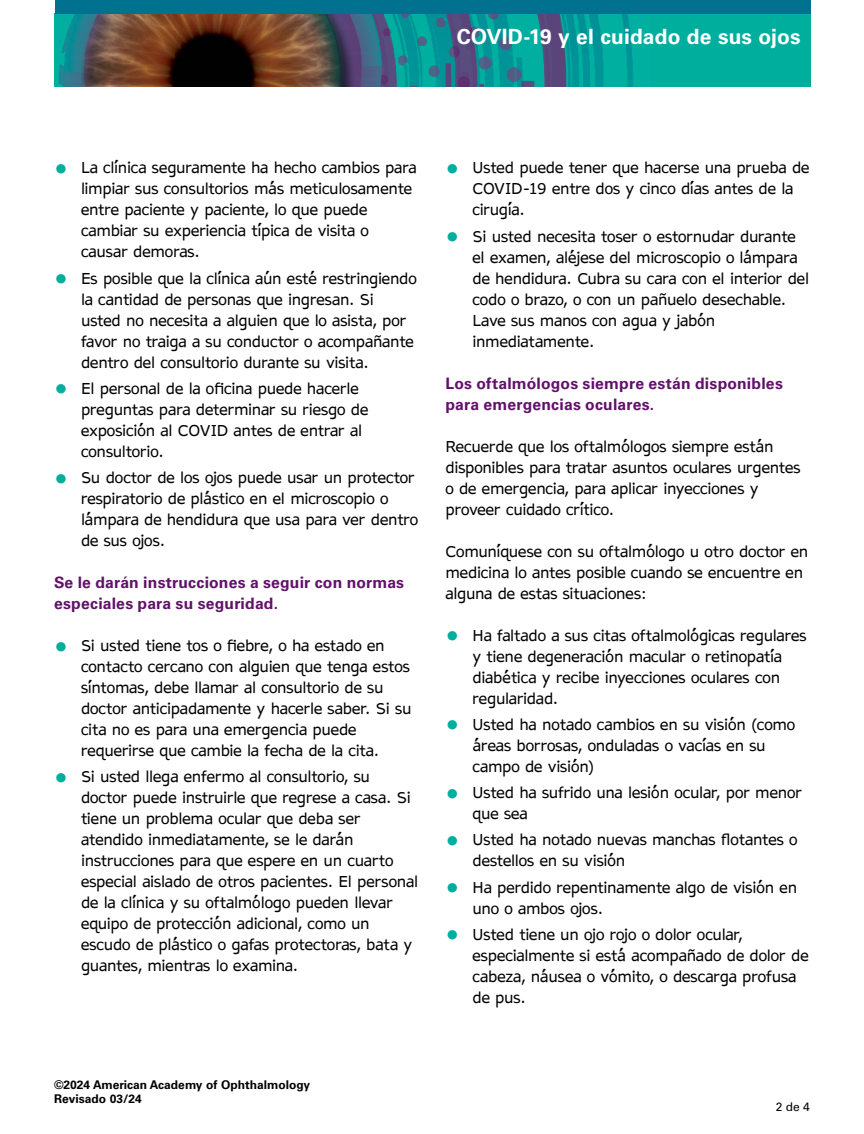
<style>
.page{position:relative;width:864px;height:1134px;background:#fff}
.page>*{position:absolute;margin:0;border:0;box-sizing:border-box;transform-origin:0 0}
.t1{font:700 21px "Univers LT Pro 65";letter-spacing:.005em;color:#fff}
.t2{font:700 15.75px/21px "Univers LT Pro 65";letter-spacing:.01em;color:#61116a}
.t3{font:15px/21px "AP Hont";letter-spacing:-.01em;color:#000}
.t4{font:700 12px/14.2px "Univers LT Pro 65";color:#000}
.t5{font:12px "Univers LT Pro 55 Roman";color:#000}
.s1{font-size:25.5px;color:#00ae9e}
</style>
<div class="page">
<div style="left:55px;top:14px;width:756px;height:74px;background:#00ae9e"></div>
<img style="left:55px;top:14px;width:595px;height:74px">
<div style="left:80px;top:0;width:277px;height:222px;background:#000;opacity:.6"></div>
<img style="left:81px;top:14px;width:260px;height:74px">
<div style="left:55px;top:0;width:756px;height:14px;background:#00728f"></div>
<div style="left:0;top:88px;width:864px;height:140px;background:#fff"></div>
<hr style="left:0;top:0;width:864px;height:1px;background:#fff">
<h1 class="t1" style="left:457px;top:22px;width:345px">COVID-19 y el cuidado de sus ojos</h1>
<p class="t3" style="left:81px;top:157px;width:337px;text-indent:-27px"><span class="s1">•</span> La clínica seguramente ha hecho cambios para limpiar sus consultorios más meticulosamente entre paciente y paciente, lo que puede cambiar su experiencia típica de visita o causar demoras.</p>
<p class="t3" style="left:81px;top:267px;width:337px;text-indent:-27px"><span class="s1">•</span> Es posible que la clínica aún esté restringiendo la cantidad de personas que ingresan. Si usted no necesita a alguien que lo asista, por favor no traiga a su conductor o acompañante dentro del consultorio durante su visita.</p>
<p class="t3" style="left:81px;top:378px;width:289px;text-indent:-27px"><span class="s1">•</span> El personal de la oficina puede hacerle preguntas para determinar su riesgo de exposición al COVID antes de entrar al consultorio.</p>
<p class="t3" style="left:81px;top:467px;width:339px;text-indent:-27px"><span class="s1">•</span> Su doctor de los ojos puede usar un protector respiratorio de plástico en el microscopio o lámpara de hendidura que usa para ver dentro de sus ojos.</p>
<p class="t2" style="left:54px;top:571px;width:352px">Se le darán instrucciones a seguir con normas especiales para su seguridad.</p>
<p class="t3" style="left:81px;top:635px;width:332px;text-indent:-27px"><span class="s1">•</span> Si usted tiene tos o fiebre, o ha estado en contacto cercano con alguien que tenga estos síntomas, debe llamar al consultorio de su doctor anticipadamente y hacerle saber. Si su cita no es para una emergencia puede requerirse que cambie la fecha de la cita.</p>
<p class="t3" style="left:81px;top:766px;width:339px;text-indent:-27px"><span class="s1">•</span> Si usted llega enfermo al consultorio, su doctor puede instruirle que regrese a casa. Si tiene un problema ocular que deba ser atendido inmediatamente, se le darán instrucciones para que espere en un cuarto especial aislado de otros pacientes. El personal de la clínica y su oftalmólogo pueden llevar equipo de protección adicional, como un escudo de plástico o gafas protectoras, bata y guantes, mientras lo examina.</p>
<p class="t3" style="left:472px;top:157px;width:338px;text-indent:-27px"><span class="s1">•</span> Usted puede tener que hacerse una prueba de<br>COVID-19 entre dos y cinco días antes de la cirugía.</p>
<p class="t3" style="left:472px;top:225px;width:338px;text-indent:-27px"><span class="s1">•</span> Si usted necesita toser o estornudar durante el examen, aléjese del microscopio o lámpara de hendidura. Cubra su cara con el interior del codo o brazo, o con un pañuelo desechable.<br>Lave sus manos con agua y jabón inmediatamente.</p>
<p class="t2" style="left:446px;top:372px;width:339px">Los oftalmólogos siempre están disponibles para emergencias oculares.</p>
<p class="t3" style="left:446px;top:435px;width:357px">Recuerde que los oftalmólogos siempre están disponibles para tratar asuntos oculares urgentes o de emergencia, para aplicar inyecciones y proveer cuidado crítico.</p>
<p class="t3" style="left:446px;top:540px;width:364px">Comuníquese con su oftalmólogo u otro doctor en medicina lo antes posible cuando se encuentre en alguna de estas situaciones:</p>
<p class="t3" style="left:472px;top:624px;width:336px;text-indent:-27px"><span class="s1">•</span> Ha faltado a sus citas oftalmológicas regulares y tiene degeneración macular o retinopatía diabética y recibe inyecciones oculares con regularidad.</p>
<p class="t3" style="left:472px;top:714px;width:324px;text-indent:-27px"><span class="s1">•</span> Usted ha notado cambios en su visión (como áreas borrosas, onduladas o vacías en su campo de visión)</p>
<p class="t3" style="left:472px;top:782px;width:331px;text-indent:-27px"><span class="s1">•</span> Usted ha sufrido una lesión ocular, por menor que sea</p>
<p class="t3" style="left:472px;top:829px;width:327px;text-indent:-27px"><span class="s1">•</span> Usted ha notado nuevas manchas flotantes o destellos en su visión</p>
<p class="t3" style="left:472px;top:876px;width:326px;text-indent:-27px"><span class="s1">•</span> Ha perdido repentinamente algo de visión en uno o ambos ojos.</p>
<p class="t3" style="left:472px;top:924px;width:338px;text-indent:-27px"><span class="s1">•</span> Usted tiene un ojo rojo o dolor ocular, especialmente si está acompañado de dolor de cabeza, náusea o vómito, o descarga profusa de pus.</p>
<p class="t4" style="left:54px;top:1077px;width:258px">©2024 American Academy of Ophthalmology<br>Revisado 03/24</p>
<p class="t5" style="left:776px;top:1099px;width:36px">2 de 4</p>
</div>
